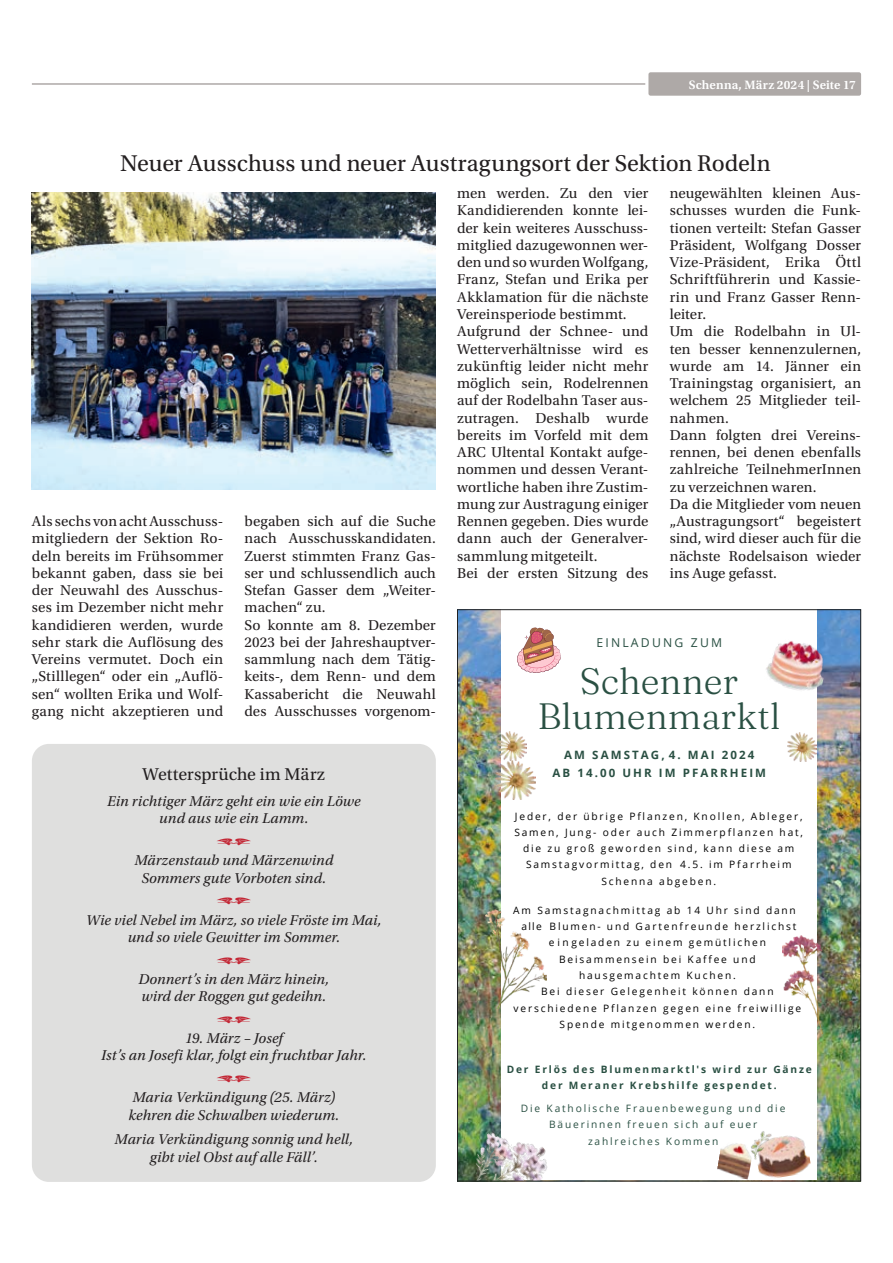
<style>
.page{position:relative;width:893px;height:1263px;background:#fff}
.page>*{position:absolute;margin:0;border:0;box-sizing:border-box;transform-origin:0 0}
.t1{font:300 36.6px/34px "Fraunces 9 pt";color:#2a5043;text-align:center}
.t2{font:24px "Utopia Std";letter-spacing:-.005em;color:#231f20}
.t3{font:18px "Utopia Std";color:#231f20}
.t4{font:18px "Type Embellishments One Let Plain";color:#c32836}
.t5{font:15px/17.2px "Utopia Std";letter-spacing:.01em;color:#231f20}
.t6{font:italic 15px/17.2px "Utopia Std";letter-spacing:.005em;color:#231f20;text-align:center}
.t7{font:600 12.75px "Utopia Std";letter-spacing:.015em;color:#fff}
.t8{font:12.15px "Open Sans";letter-spacing:.18em;color:#2a5043}
.t9{font:700 11.55px/18.3px "Open Sans";color:#2a5043;text-align:center}
.t10{font:10.2px/16.4px "Open Sans";letter-spacing:.18em;color:#000;text-align:center}
.t11{font:10.2px/16.4px "Open Sans";letter-spacing:.18em;color:#2a5043;text-align:center}
.t12{font:700 10.2px/16.4px "Open Sans";letter-spacing:.18em;color:#2a5043;text-align:center}
.s1{font-style:inherit}
</style>
<div class="page">
<div style="left:648px;top:72px;width:213px;height:24px;background:#aea9a7;border-radius:2px"></div>
<hr style="left:32px;top:83px;width:613px;height:2px;background:#aea9a7">
<img style="left:459px;top:611px;width:400px;height:568px">
<div style="left:502px;top:610px;width:315px;height:570px;background:#fff"></div>
<img style="left:485px;top:909px;width:61px;height:99px">
<img style="left:782px;top:935px;width:40px;height:99px">
<img style="left:496px;top:760px;width:40px;height:39px">
<img style="left:497px;top:731px;width:29px;height:29px">
<img style="left:788px;top:732px;width:29px;height:29px">
<img style="left:766px;top:636px;width:65px;height:60px">
<svg style="left:517px;top:627px;width:44px;height:46px"></svg>
<img style="left:757px;top:1135px;width:54px;height:43px">
<img style="left:459px;top:1112px;width:88px;height:67px">
<img style="left:717px;top:1143px;width:34px;height:36px">
<img style="left:742px;top:1131px;width:36px;height:33px">
<svg style="left:508px;top:1144px;width:4px;height:8px"></svg>
<img style="left:32px;top:192px;width:404px;height:297px">
<div style="left:32px;top:744px;width:404px;height:438px;background:#dfdfde;border-radius:17px"></div>
<p class="t7" style="left:689px;top:78px;width:169px">Schenna, März 2024 | Seite 17</p>
<h2 class="t2" style="left:120px;top:150px;width:652px">Neuer Ausschuss und neuer Austragungsort der Sektion Rodeln</h2>
<p class="t5" style="left:32px;top:513px;width:193px;text-align:justify">Als sechs von acht Ausschuss&shy;mitgliedern der Sektion Ro&shy;deln bereits im Frühsommer bekannt gaben, dass sie bei der Neuwahl des Ausschus&shy;ses im Dezember nicht mehr kandidieren werden, wurde sehr stark die Auflösung des Vereins vermutet. Doch ein „Stilllegen“ oder ein „Auflö&shy;sen“ wollten Erika und Wolf&shy;gang nicht akzeptieren und</p>
<p class="t5" style="left:244px;top:513px;width:193px">begaben sich auf die Suche nach Ausschusskandidaten.<br>Zuerst stimmten Franz Gas&shy;ser und schlussendlich auch<br>Stefan Gasser dem „Weiter&shy;machen“ zu.<br>So konnte am 8. Dezember<br>2023 bei der Jahreshauptver&shy;sammlung nach dem Tätig&shy;keits-, dem Renn- und dem<br>Kassabericht die Neuwahl des Ausschusses vorgenom-</p>
<p class="t3" style="left:143px;top:764px;width:184px">Wettersprüche im März</p>
<p class="t6" style="left:107px;top:793px;width:255px">Ein richtiger März geht ein wie ein Löwe und aus wie ein Lamm.</p>
<p class="t6" style="left:134px;top:852px;width:200px">Märzenstaub und Märzenwind</p>
<p class="t4" style="left:216px;top:835px;width:37px">7</p>
<p class="t6" style="left:141px;top:869px;width:186px">Sommers gute Vorboten sind.</p>
<p class="t6" style="left:86px;top:911px;width:297px">Wie viel Nebel im März, so viele Fröste im Mai,</p>
<p class="t4" style="left:216px;top:894px;width:37px">7</p>
<p class="t6" style="left:128px;top:929px;width:214px">und so viele Gewitter im Sommer.</p>
<p class="t6" style="left:138px;top:971px;width:192px">Donnert’s in den März hinein,</p>
<p class="t4" style="left:216px;top:953px;width:37px">7</p>
<p class="t6" style="left:141px;top:988px;width:186px">wird der Roggen gut gedeihn.</p>
<p class="t6" style="left:185px;top:1030px;width:99px">19. März – Josef</p>
<p class="t4" style="left:216px;top:1013px;width:37px">7</p>
<p class="t6" style="left:101px;top:1047px;width:267px">Ist’s an Josefi klar, folgt ein fruchtbar Jahr.</p>
<p class="t6" style="left:132px;top:1089px;width:204px">Maria Verkündigung (25. März)</p>
<p class="t4" style="left:216px;top:1072px;width:37px">7</p>
<p class="t6" style="left:115px;top:1103px;width:240px;line-height:24.8px">kehren die Schwalben wiederum.<br>Maria Verkündigung sonnig und hell,</p>
<p class="t6" style="left:150px;top:1148px;width:170px">gibt viel Obst auf alle Fäll’.</p>
<p class="t5" style="left:457px;top:185px;width:193px">men werden. Zu den vier<br>Kandidierenden konnte lei&shy;der kein weiteres Ausschuss&shy;mitglied dazugewonnen wer&shy;den und so wurden Wolfgang,<br>Franz, Stefan und Erika per<br>Akklamation für die nächste<br>Vereinsperiode bestimmt.<br>Aufgrund der Schnee- und<br>Wetterverhältnisse wird es zukünftig leider nicht mehr möglich sein, Rodelrennen auf der Rodelbahn Taser aus&shy;zutragen. Deshalb wurde bereits im Vorfeld mit dem<br>ARC Ultental Kontakt aufge&shy;nommen und dessen Verant&shy;wortliche haben ihre Zustim&shy;mung zur Austragung einiger<br>Rennen gegeben. Dies wurde dann auch der Generalver&shy;sammlung mitgeteilt.<br>Bei der ersten Sitzung des</p>
<p class="t5" style="left:670px;top:185px;width:193px">neugewählten kleinen Aus&shy;schusses wurden die Funk&shy;tionen verteilt: Stefan Gasser<br>Präsident, Wolfgang Dosser<br>Vize-Präsident, Erika Öttl<br>Schriftführerin und Kassie&shy;rin und Franz Gasser Renn&shy;leiter.<br>Um die Rodelbahn in Ul&shy;ten besser kennenzulernen, wurde am 14. Jänner ein<br>Trainingstag organisiert, an welchem 25 Mitglieder teil&shy;nahmen.<br>Dann folgten drei Vereins&shy;rennen, bei denen ebenfalls zahlreiche TeilnehmerInnen zu verzeichnen waren.<br>Da die Mitglieder vom neuen „Austragungsort“ begeistert sind, wird dieser auch für die nächste Rodelsaison wieder ins Auge gefasst.</p>
<p class="t8" style="left:596px;top:634px;width:127px">EINLADUNG ZUM</p>
<h1 class="t1" style="left:537px;top:662px;width:244px">Schenner<br>Blumenmarktl</h1>
<p class="t9" style="left:552px;top:745px;width:215px">A M S A M S T A G , 4 . M A I 2 0 2 4<br>A B 1 4 . 0 0 U H R I M P F A R R H E I M</p>
<p class="t10" style="left:514px;top:807px;width:290px">Jeder, der übrige Pflanzen, Knollen, Ableger, Samen, Jung- oder auch Zimmerpflanzen hat, die zu groß geworden sind, kann diese am Samstagvormittag, den 4.5. im Pfarrheim Schenna abgeben.</p>
<p class="t10" style="left:513px;top:902px;width:289px">Am Samstagnachmittag ab 14 Uhr sind dann <span class="s1">all</span>e Blumen- und Gartenfreunde herzlichst<br><span class="s1">e i n</span> geladen zu einem gemütlichen Beisammensein bei Kaffee und hausgemachtem Kuchen.<br>Bei dieser Gelegenheit können dann verschiedene Pflanzen gegen eine freiwillige Spende mitgenommen werden.</p>
<p class="t12" style="left:507px;top:1061px;width:307px">Der Erlös des Blumenmarktl's wird zur Gänze der Meraner Krebshilfe gespendet.</p>
<p class="t11" style="left:521px;top:1100px;width:266px">Die Katholische Frauenbewegung und die<br>Bäuerinnen freuen sich auf euer zahlreiches Kommen</p>
</div>
